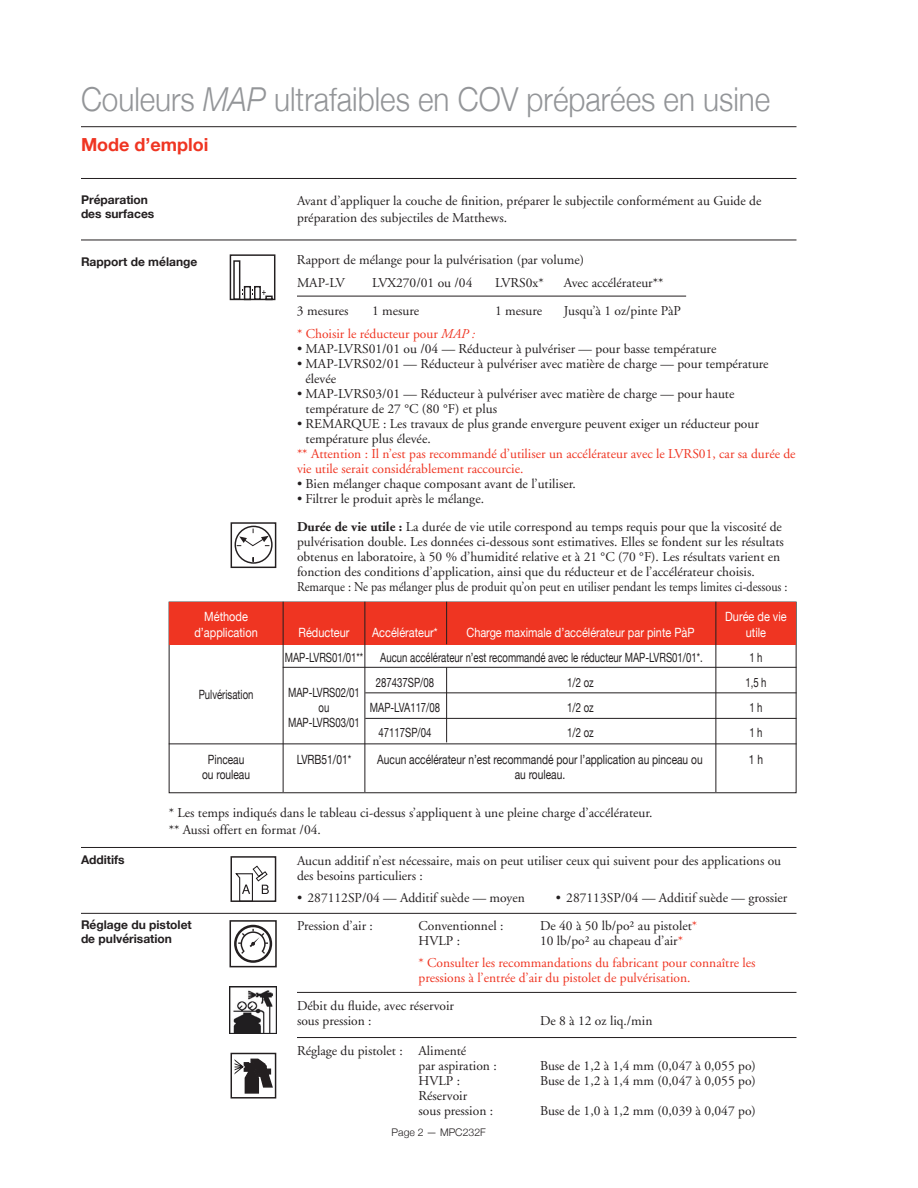
<style>
.page{position:relative;width:918px;height:1188px;background:#fff}
.page>*{position:absolute;margin:0;border:0;box-sizing:border-box;transform-origin:0 0}
.t1{font:300 33px "Helvetica Neue";color:#939598;scale:.9 1}
.t2{font:700 18px "Helvetica Neue";color:#ef3522}
.t3{font:13.5px/15px "Adobe Garamond";color:#231f20}
.t4{font:13.5px/15px "Adobe Garamond";color:#ef3522}
.t5{font:12.75px/25.2px "Helvetica Neue";color:#231f20;text-align:center;scale:.75 1}
.t6{font:12.75px/15.3px "Helvetica Neue";color:#231f20;text-align:center;scale:.8 1}
.t7{font:12.75px/15.3px "Helvetica Neue";color:#fff;text-align:center;scale:.86 1}
.t8{font:700 12px/14.4px "Helvetica Neue";color:#231f20}
.t9{font:300 10.5px "Helvetica Neue";color:#231f20}
.s1{font-style:italic}
.s2{font-weight:700}
.s3{color:#ef3522}
</style>
<div class="page">
<hr style="left:81px;top:126px;width:715px;height:1px;background:#231f20">
<hr style="left:81px;top:240px;width:715px;height:1px;background:#231f20">
<svg style="left:230px;top:254px;width:46px;height:47px"></svg>
<hr style="left:297px;top:296px;width:389px;height:1px;background:#231f20">
<hr style="left:81px;top:178px;width:715px;height:1px;background:#231f20">
<svg style="left:230px;top:522px;width:47px;height:47px"></svg>
<hr style="left:169px;top:744px;width:627px;height:1px;background:#231f20">
<hr style="left:365px;top:692px;width:431px;height:1px;background:#231f20">
<hr style="left:365px;top:718px;width:431px;height:1px;background:#231f20">
<div style="left:169px;top:602px;width:115px;height:42px;background:#ef3522"></div>
<div style="left:284px;top:602px;width:80px;height:42px;background:#ef3522"></div>
<div style="left:364px;top:602px;width:82px;height:42px;background:#ef3522"></div>
<div style="left:716px;top:602px;width:80px;height:42px;background:#ef3522"></div>
<div style="left:446px;top:602px;width:270px;height:42px;background:#ef3522"></div>
<hr style="left:283px;top:602px;width:1px;height:190px;background:#231f20">
<hr style="left:364px;top:602px;width:1px;height:190px;background:#231f20">
<hr style="left:446px;top:667px;width:1px;height:75px;background:#231f20">
<hr style="left:716px;top:602px;width:1px;height:190px;background:#231f20">
<hr style="left:283px;top:667px;width:513px;height:1px;background:#231f20">
<hr style="left:446px;top:602px;width:1px;height:42px;background:#231f20">
<hr style="left:81px;top:847px;width:715px;height:1px;background:#231f20">
<div style="left:231px;top:856px;width:45px;height:46px;border:1px solid #231f20"></div>
<svg style="left:235px;top:865px;width:34px;height:37px"></svg>
<hr style="left:81px;top:913px;width:715px;height:1px;background:#231f20">
<div style="left:234px;top:925px;width:38px;height:38px;border:2px solid #231f20;border-radius:50%"></div>
<svg style="left:238px;top:929px;width:30px;height:25px"></svg>
<div style="left:230px;top:920px;width:47px;height:47px;border:2px solid #231f20"></div>
<div style="left:231px;top:1053px;width:45px;height:46px;border:1px solid #231f20"></div>
<svg style="left:232px;top:1058px;width:41px;height:36px"></svg>
<div style="left:232px;top:1058px;width:3px;height:19px;background:#fff;border:1px solid #fff"></div>
<hr style="left:297px;top:992px;width:499px;height:1px;background:#231f20">
<hr style="left:297px;top:1037px;width:499px;height:1px;background:#231f20">
<img style="left:230px;top:987px;width:46px;height:47px">
<h1 class="t1" style="left:81px;top:73px;width:767px">Couleurs <span class="s1">MAP</span> ultrafaibles en COV préparées en usine</h1>
<h2 class="t2" style="left:81px;top:131px;width:129px">Mode d’emploi</h2>
<p class="t8" style="left:81px;top:193px;width:75px">Préparation des surfaces</p>
<p class="t8" style="left:81px;top:254px;width:118px">Rapport de mélange</p>
<p class="t7" style="left:194px;top:610px;width:75px">Méthode d’application</p>
<p class="t5" style="left:199px;top:683px;width:74px">Pulvérisation</p>
<p class="t3" style="left:297px;top:193px;width:466px;line-height:16.5px">Avant d’appliquer la couche de finition, préparer le subjectile conformément au Guide de préparation des subjectiles de Matthews.</p>
<p class="t3" style="left:297px;top:252px;width:289px">Rapport de mélange pour la pulvérisation (par volume)</p>
<p class="t3" style="left:297px;top:276px;width:49px">MAP-LV</p>
<p class="t3" style="left:372px;top:276px;width:102px">LVX270/01 ou /04</p>
<p class="t3" style="left:495px;top:276px;width:50px">LVRS0x*</p>
<p class="t3" style="left:564px;top:276px;width:101px">Avec accélérateur**</p>
<p class="t3" style="left:297px;top:304px;width:53px">3 mesures</p>
<p class="t3" style="left:372px;top:304px;width:49px">1 mesure</p>
<p class="t3" style="left:495px;top:304px;width:49px">1 mesure</p>
<p class="t3" style="left:564px;top:304px;width:119px">Jusqu’à 1 oz/pinte PàP</p>
<p class="t4" style="left:297px;top:327px;width:180px">* Choisir le réducteur pour <span class="s1">MAP :</span></p>
<p class="t3" style="left:297px;top:342px;width:421px">• MAP-LVRS01/01 ou /04 — Réducteur à pulvériser — pour basse température</p>
<p class="t3" style="left:306px;top:357px;width:465px;text-indent:-9px">• MAP-LVRS02/01 — Réducteur à pulvériser avec matière de charge — pour température élevée</p>
<p class="t3" style="left:306px;top:387px;width:430px;text-indent:-9px">• MAP-LVRS03/01 — Réducteur à pulvériser avec matière de charge — pour haute température de 27 °C (80 °F) et plus</p>
<p class="t3" style="left:306px;top:417px;width:455px;text-indent:-9px">• REMARQUE : Les travaux de plus grande envergure peuvent exiger un réducteur pour température plus élevée.</p>
<p class="t4" style="left:297px;top:447px;width:500px">** Attention : Il n’est pas recommandé d’utiliser un accélérateur avec le LVRS01, car sa durée de vie utile serait considérablement raccourcie.</p>
<p class="t3" style="left:297px;top:477px;width:280px">• Bien mélanger chaque composant avant de l’utiliser.</p>
<p class="t3" style="left:297px;top:492px;width:189px">• Filtrer le produit après le mélange.</p>
<p class="t3" style="left:297px;top:520px;width:492px"><span class="s2">Durée de vie utile :</span> La durée de vie utile correspond au temps requis pour que la viscosité de pulvérisation double. Les données ci-dessous sont estimatives. Elles se fondent sur les résultats obtenus en laboratoire, à 50 % d’humidité relative et à 21 °C (70 °F). Les résultats varient en fonction des conditions d’application, ainsi que du réducteur et de l’accélérateur choisis.<br>Remarque : Ne pas mélanger plus de produit qu’on peut en utiliser pendant les temps limites ci-dessous :</p>
<p class="t7" style="left:725px;top:610px;width:73px">Durée de vie utile</p>
<p class="t5" style="left:745px;top:645px;width:30px">1 h<br>1,5 h</p>
<p class="t7" style="left:466px;top:625px;width:267px">Charge maximale d’accélérateur par pinte PàP</p>
<p class="t5" style="left:567px;top:670px;width:37px">1/2 oz</p>
<p class="t7" style="left:299px;top:625px;width:61px">Réducteur</p>
<p class="t5" style="left:285px;top:645px;width:106px">MAP-LVRS01/01**</p>
<p class="t5" style="left:288px;top:685px;width:97px;line-height:15.3px">MAP-LVRS02/01 ou<br>MAP-LVRS03/01</p>
<p class="t7" style="left:372px;top:625px;width:78px">Accélérateur*</p>
<p class="t5" style="left:376px;top:645px;width:437px;text-align:left;text-indent:4px">Aucun accélérateur n’est recommandé avec le réducteur MAP-LVRS01/01*.<br>287437SP/08</p>
<p class="t5" style="left:370px;top:696px;width:95px">MAP-LVA117/08<br>47117SP/04</p>
<p class="t5" style="left:749px;top:696px;width:19px;text-align:left">1 h<br>1 h</p>
<p class="t5" style="left:567px;top:696px;width:37px;text-align:left">1/2 oz<br>1/2 oz</p>
<p class="t6" style="left:202px;top:753px;width:61px">Pinceau ou rouleau</p>
<p class="t6" style="left:297px;top:753px;width:70px">LVRB51/01*</p>
<p class="t6" style="left:377px;top:753px;width:408px">Aucun accélérateur n’est recommandé pour l’application au pinceau ou au rouleau.</p>
<p class="t6" style="left:749px;top:753px;width:19px">1 h</p>
<p class="t3" style="left:169px;top:805px;width:485px;line-height:16.5px">* Les temps indiqués dans le tableau ci-dessus s’appliquent à une pleine charge d’accélérateur. ** Aussi offert en format /04.</p>
<p class="t8" style="left:81px;top:853px;width:45px">Additifs</p>
<p class="t3" style="left:297px;top:854px;width:486px">Aucun additif n’est nécessaire, mais on peut utiliser ceux qui suivent pour des applications ou des besoins particuliers :</p>
<p class="t3" style="left:297px;top:891px;width:229px">• 287112SP/04 — Additif suède — moyen</p>
<p class="t3" style="left:556px;top:891px;width:233px">• 287113SP/04 — Additif suède — grossier</p>
<p class="t8" style="left:81px;top:918px;width:112px">Réglage du pistolet de pulvérisation</p>
<p class="t3" style="left:297px;top:919px;width:77px">Pression d’air :</p>
<p class="t3" style="left:418px;top:919px;width:87px">Conventionnel :<br>HVLP :</p>
<p class="t3" style="left:540px;top:919px;width:159px">De 40 à 50 lb/po² au pistolet<span class="s3">*<br></span>10 lb/po² au chapeau d’air<span class="s3">*</span></p>
<p class="t4" style="left:418px;top:955px;width:339px">* Consulter les recommandations du fabricant pour connaître les pressions à l’entrée d’air du pistolet de pulvérisation.</p>
<p class="t3" style="left:297px;top:999px;width:159px">Débit du fluide, avec réservoir sous pression :</p>
<p class="t3" style="left:540px;top:1014px;width:114px">De 8 à 12 oz liq./min</p>
<p class="t3" style="left:418px;top:1044px;width:80px;text-indent:-122px">Réglage du pistolet : Alimenté<br>par aspiration :<br>HVLP :<br>Réservoir<br>sous pression :</p>
<p class="t9" style="left:392px;top:1124px;width:96px">Page 2 — MPC232F</p>
<p class="t3" style="left:540px;top:1059px;width:217px">Buse de 1,2 à 1,4 mm (0,047 à 0,055 po)<br>Buse de 1,2 à 1,4 mm (0,047 à 0,055 po)</p>
<p class="t3" style="left:540px;top:1104px;width:217px">Buse de 1,0 à 1,2 mm (0,039 à 0,047 po)</p>
</div>
